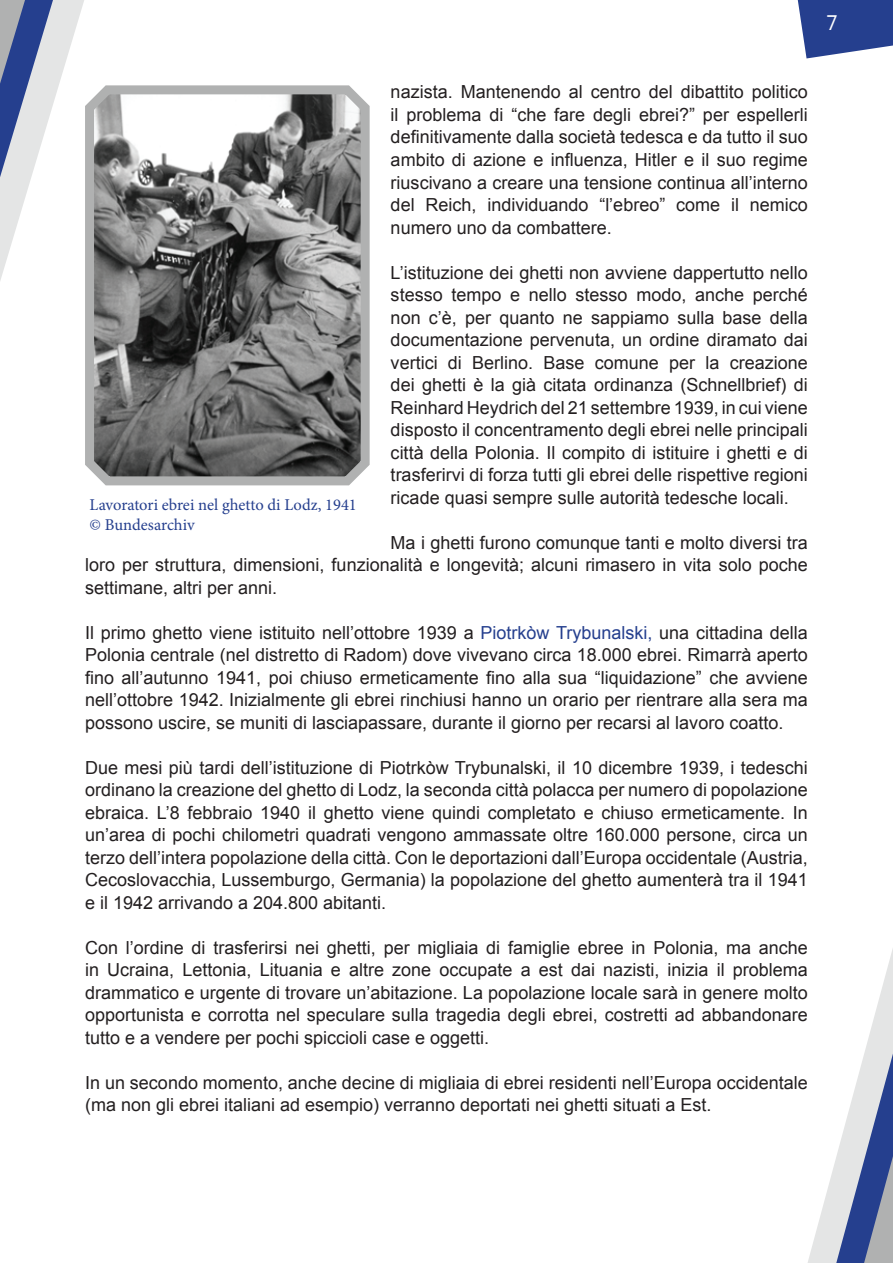
<style>
.page{position:relative;width:893px;height:1263px;background:#fff}
.page>*{position:absolute;margin:0;border:0;box-sizing:border-box;transform-origin:0 0}
.t1{font:21px "Segoe UI";color:#fff}
.t2{font:18px/22.5px "Arial";color:#231f20;text-align:justify}
.t3{font:16.5px/19.5px "Minion Pro";letter-spacing:-.005em;color:#253f8e}
.s1{color:#253f8e}
</style>
<div class="page">
<svg style="left:0;top:0;width:84px;height:281px"></svg>
<svg style="left:808px;top:949px;width:85px;height:314px"></svg>
<svg style="left:797px;top:0;width:96px;height:59px"></svg>
<svg style="left:81px;top:77px;width:289px;height:409px;background:#848484"></svg>
<p class="t1" style="left:827px;top:8px;width:13px">7</p>
<p class="t2" style="left:391px;top:81px;width:419px">nazista. Mantenendo al centro del dibattito politico il problema di “che fare degli ebrei?” per espellerli definitivamente dalla società tedesca e da tutto il suo ambito di azione e influenza, Hitler e il suo regime riuscivano a creare una tensione continua all’interno del Reich, individuando “l’ebreo” come il nemico numero uno da combattere.</p>
<p class="t2" style="left:391px;top:261px;width:419px">L’istituzione dei ghetti non avviene dappertutto nello stesso tempo e nello stesso modo, anche perché non c’è, per quanto ne sappiamo sulla base della documentazione pervenuta, un ordine diramato dai vertici di Berlino. Base comune per la creazione dei ghetti è la già citata ordinanza (Schnellbrief) di Reinhard Heydrich del 21 settembre 1939, in cui viene disposto il concentramento degli ebrei nelle principali città della Polonia. Il compito di istituire i ghetti e di trasferirvi di forza tutti gli ebrei delle rispettive regioni ricade quasi sempre sulle autorità tedesche locali.</p>
<p class="t2" style="left:85px;top:531px;width:724px;text-indent:306px">Ma i ghetti furono comunque tanti e molto diversi tra loro per struttura, dimensioni, funzionalità e longevità; alcuni rimasero in vita solo poche settimane, altri per anni.</p>
<p class="t2" style="left:85px;top:621px;width:724px">Il primo ghetto viene istituito nell’ottobre 1939 a <span class="s1">Piotrkòw Trybunalski,</span> una cittadina della Polonia centrale (nel distretto di Radom) dove vivevano circa 18.000 ebrei. Rimarrà aperto fino all’autunno 1941, poi chiuso ermeticamente fino alla sua “liquidazione” che avviene nell’ottobre 1942. Inizialmente gli ebrei rinchiusi hanno un orario per rientrare alla sera ma possono uscire, se muniti di lasciapassare, durante il giorno per recarsi al lavoro coatto.</p>
<p class="t2" style="left:85px;top:756px;width:724px">Due mesi più tardi dell’istituzione di Piotrkòw Trybunalski, il 10 dicembre 1939, i tedeschi ordinano la creazione del ghetto di Lodz, la seconda città polacca per numero di popolazione ebraica. L’8 febbraio 1940 il ghetto viene quindi completato e chiuso ermeticamente. In un’area di pochi chilometri quadrati vengono ammassate oltre 160.000 persone, circa un terzo dell’intera popolazione della città. Con le deportazioni dall’Europa occidentale (Austria, Cecoslovacchia, Lussemburgo, Germania) la popolazione del ghetto aumenterà tra il 1941 e il 1942 arrivando a 204.800 abitanti.</p>
<p class="t2" style="left:85px;top:936px;width:724px">Con l’ordine di trasferirsi nei ghetti, per migliaia di famiglie ebree in Polonia, ma anche in Ucraina, Lettonia, Lituania e altre zone occupate a est dai nazisti, inizia il problema drammatico e urgente di trovare un’abitazione. La popolazione locale sarà in genere molto opportunista e corrotta nel speculare sulla tragedia degli ebrei, costretti ad abbandonare tutto e a vendere per pochi spiccioli case e oggetti.</p>
<p class="t2" style="left:85px;top:1071px;width:724px">In un secondo momento, anche decine di migliaia di ebrei residenti nell’Europa occidentale (ma non gli ebrei italiani ad esempio) verranno deportati nei ghetti situati a Est.</p>
<p class="t3" style="left:90px;top:495px;width:269px">Lavoratori ebrei nel ghetto di Lodz, 1941 © Bundesarchiv</p>
</div>
